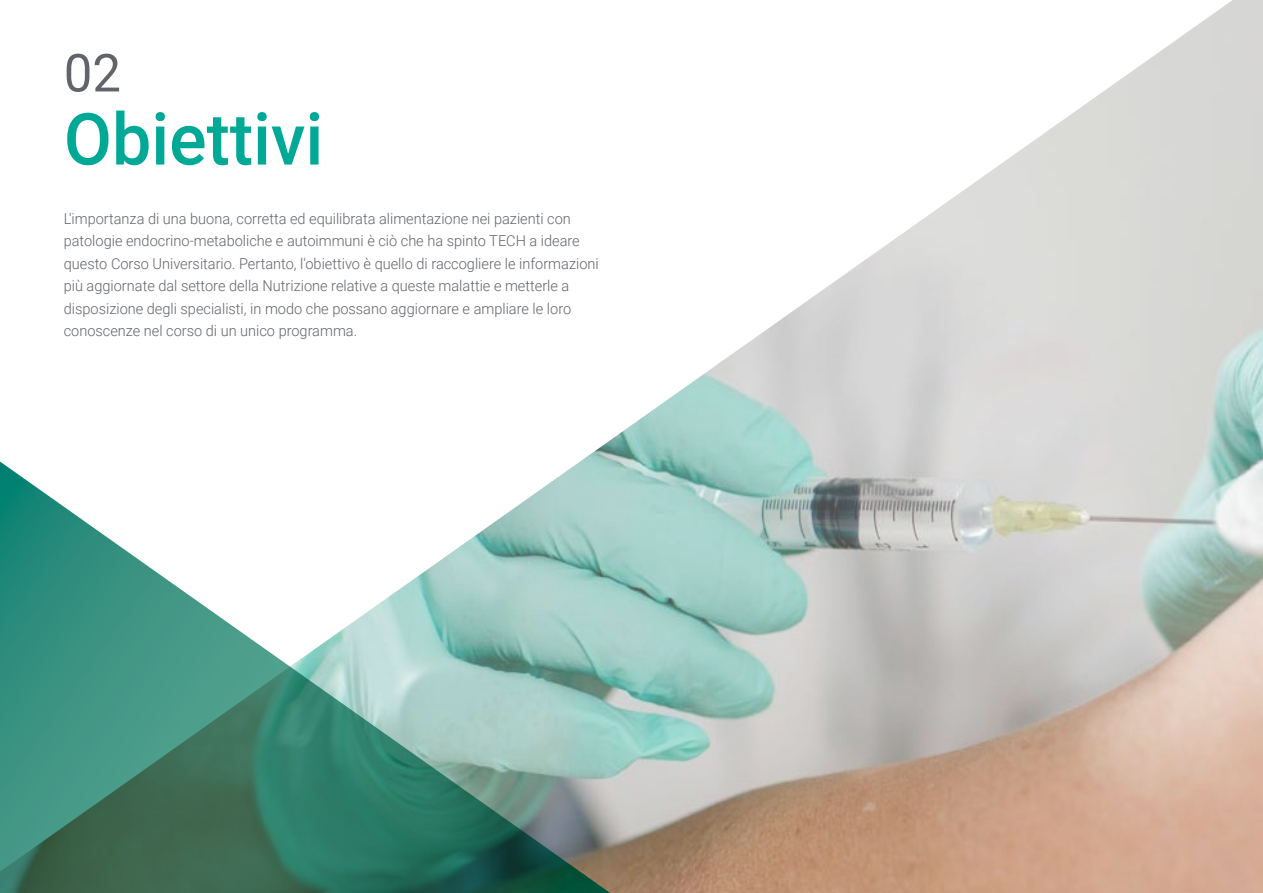
<style>
.page{position:relative;width:1263px;height:893px;background:#fff}
.page>*{position:absolute;margin:0;border:0;box-sizing:border-box;transform-origin:0 0}
.t1{font:500 72px "Roboto";color:#00a996}
.t2{font:52.5px "Roboto";color:#61646a}
.t3{font:300 15px/22.5px "Roboto";color:#61646a}
</style>
<div class="page">
<img style="left:602px;top:0;width:661px;height:893px">
<svg style="left:0;top:446px;width:640px;height:447px"></svg>
<h2 class="t2" style="left:64px;top:36px;width:59px">02</h2>
<h1 class="t1" style="left:64px;top:89px;width:261px">Obiettivi</h1>
<p class="t3" style="left:64px;top:207px;width:536px">L'importanza di una buona, corretta ed equilibrata alimentazione nei pazienti con patologie endocrino-metaboliche e autoimmuni è ciò che ha spinto TECH a ideare questo Corso Universitario. Pertanto, l'obiettivo è quello di raccogliere le informazioni più aggiornate dal settore della Nutrizione relative a queste malattie e metterle a disposizione degli specialisti, in modo che possano aggiornare e ampliare le loro conoscenze nel corso di un unico programma.</p>
</div>
